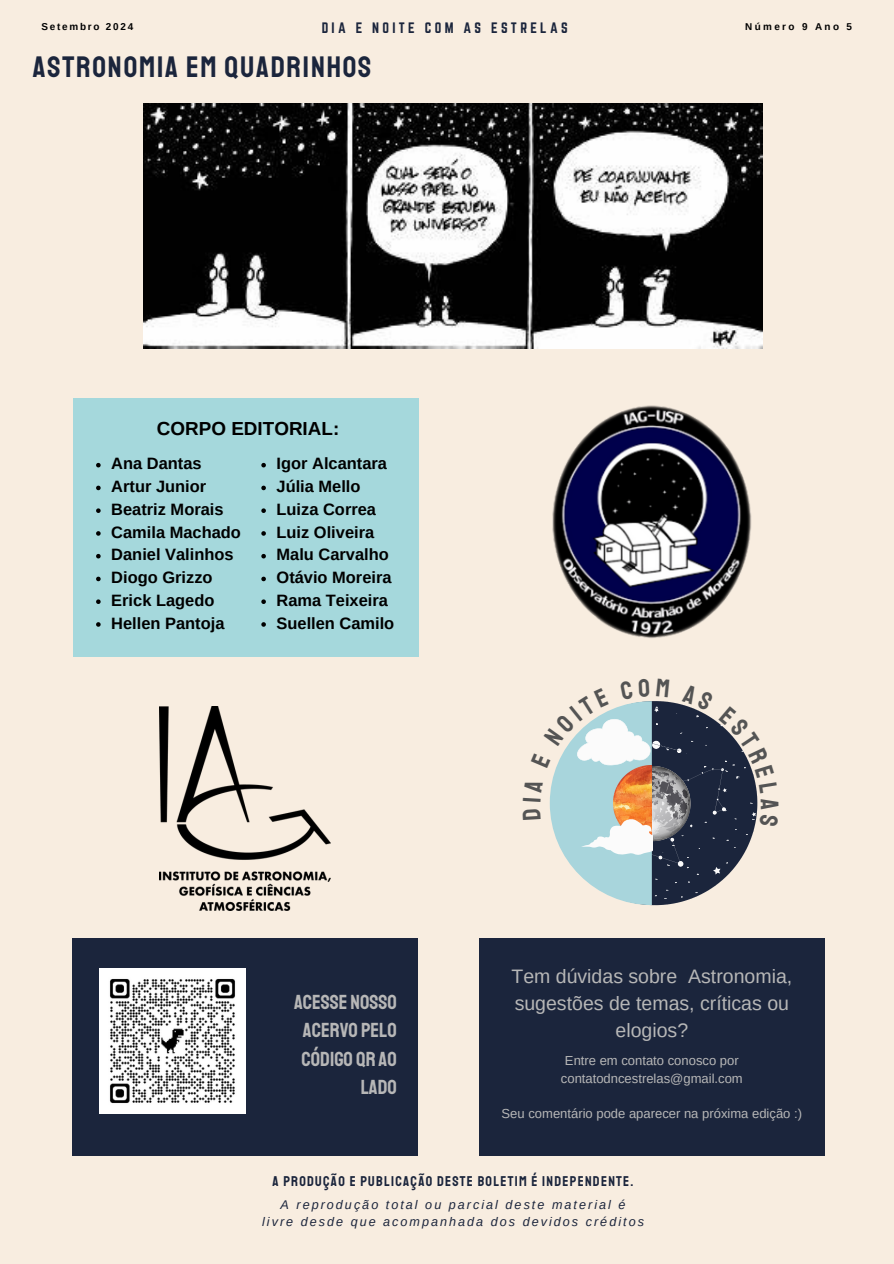
<style>
.page{position:relative;width:894px;height:1264px;background:#fff}
.page>*{position:absolute;margin:0;border:0;box-sizing:border-box;transform-origin:0 0}
.t1{font:30px "Staatliches";letter-spacing:.06em;color:#1b253c}
.t2{font:20.55px/28.5px "Staatliches";color:#b7b7b7;text-align:right}
.t3{font:19.5px/27px "Arimo";color:#b7b7b7;text-align:center}
.t4{font:700 18.9px "Arimo";color:#000}
.t5{font:700 16.5px/22.8px "Arimo";color:#000}
.t6{font:14.4px "Staatliches";letter-spacing:.09em;color:#1b253c}
.t7{font:13.2px "Norwester";letter-spacing:.25em;color:#1b253c}
.t8{font:13.05px/17.5px "Arimo";color:#b7b7b7;text-align:center}
.t9{font:italic 12.6px/16.8px "Arimo";letter-spacing:.16em;color:#1b253c;text-align:center}
.t10{font:700 9.9px "Arimo";letter-spacing:.18em;color:#000}
.t11{font:700 9.9px "Arimo";letter-spacing:.24em;color:#000}
</style>
<div class="page">
<div style="left:0;top:0;width:893px;height:1263px;background:#f8ede0"></div>
<img style="left:159px;top:706px;width:171px;height:204px">
<img style="left:552px;top:405px;width:200px;height:233px">
<div style="left:479px;top:938px;width:345px;height:217px;background:#1b253c"></div>
<div style="left:73px;top:938px;width:345px;height:217px;background:#1b253c"></div>
<img style="left:100px;top:968px;width:145px;height:145px">
<img style="left:144px;top:104px;width:618px;height:244px">
<div style="left:73px;top:398px;width:345px;height:258px;background:#a5d8dc"></div>
<svg style="left:96px;top:463px;width:5px;height:4px"></svg>
<svg style="left:96px;top:485px;width:5px;height:5px"></svg>
<svg style="left:96px;top:508px;width:5px;height:5px"></svg>
<svg style="left:96px;top:531px;width:5px;height:4px"></svg>
<svg style="left:96px;top:554px;width:5px;height:4px"></svg>
<svg style="left:96px;top:576px;width:5px;height:5px"></svg>
<svg style="left:96px;top:599px;width:5px;height:5px"></svg>
<svg style="left:96px;top:622px;width:5px;height:4px"></svg>
<svg style="left:261px;top:463px;width:5px;height:4px"></svg>
<svg style="left:261px;top:485px;width:5px;height:5px"></svg>
<svg style="left:261px;top:508px;width:5px;height:5px"></svg>
<svg style="left:261px;top:531px;width:5px;height:4px"></svg>
<svg style="left:261px;top:554px;width:5px;height:4px"></svg>
<svg style="left:261px;top:576px;width:5px;height:5px"></svg>
<svg style="left:261px;top:599px;width:5px;height:5px"></svg>
<svg style="left:261px;top:622px;width:5px;height:4px"></svg>
<svg style="left:549px;top:701px;width:209px;height:204px"></svg>
<h4 class="t7" style="left:321px;top:20px;width:247px">DIA E NOITE COM AS ESTRELAS</h4>
<p class="t10" style="left:41px;top:21px;width:93px">Setembro 2024</p>
<p class="t11" style="left:745px;top:21px;width:108px">Número 9 Ano 5</p>
<h4 class="t1" style="left:33px;top:49px;width:340px">ASTRONOMIA EM QUADRINHOS</h4>
<p class="t4" style="left:157px;top:417px;width:184px">CORPO EDITORIAL:</p>
<p class="t5" style="left:111px;top:452px;width:131px">Ana Dantas<br>Artur Junior<br>Beatriz Morais<br>Camila Machado<br>Daniel Valinhos<br>Diogo Grizzo<br>Erick Lagedo<br>Hellen Pantoja</p>
<p class="t5" style="left:276px;top:452px;width:119px">Igor Alcantara<br>Júlia Mello<br>Luiza Correa<br>Luiz Oliveira<br>Malu Carvalho<br>Otávio Moreira<br>Rama Teixeira<br>Suellen Camilo</p>
<p class="t2" style="left:294px;top:988px;width:104px">ACESSE NOSSO<br>ACERVO PELO<br>CÓDIGO QR AO<br>LADO</p>
<p class="t3" style="left:511px;top:962px;width:282px">Tem dúvidas sobre Astronomia, sugestões de temas, críticas ou elogios?</p>
<h5 class="t8" style="left:560px;top:1052px;width:183px">Entre em contato conosco por contatodncestrelas@gmail.com</h5>
<p class="t8" style="left:501px;top:1104px;width:302px">Seu comentário pode aparecer na próxima edição :)</p>
<h6 class="t6" style="left:272px;top:1172px;width:362px">A PRODUÇÃO E PUBLICAÇÃO DESTE BOLETIM É INDEPENDENTE.</h6>
<h6 class="t9" style="left:262px;top:1196px;width:383px">A reprodução total ou parcial deste material é<br>livre desde que acompanhada dos devidos créditos</h6>
</div>
